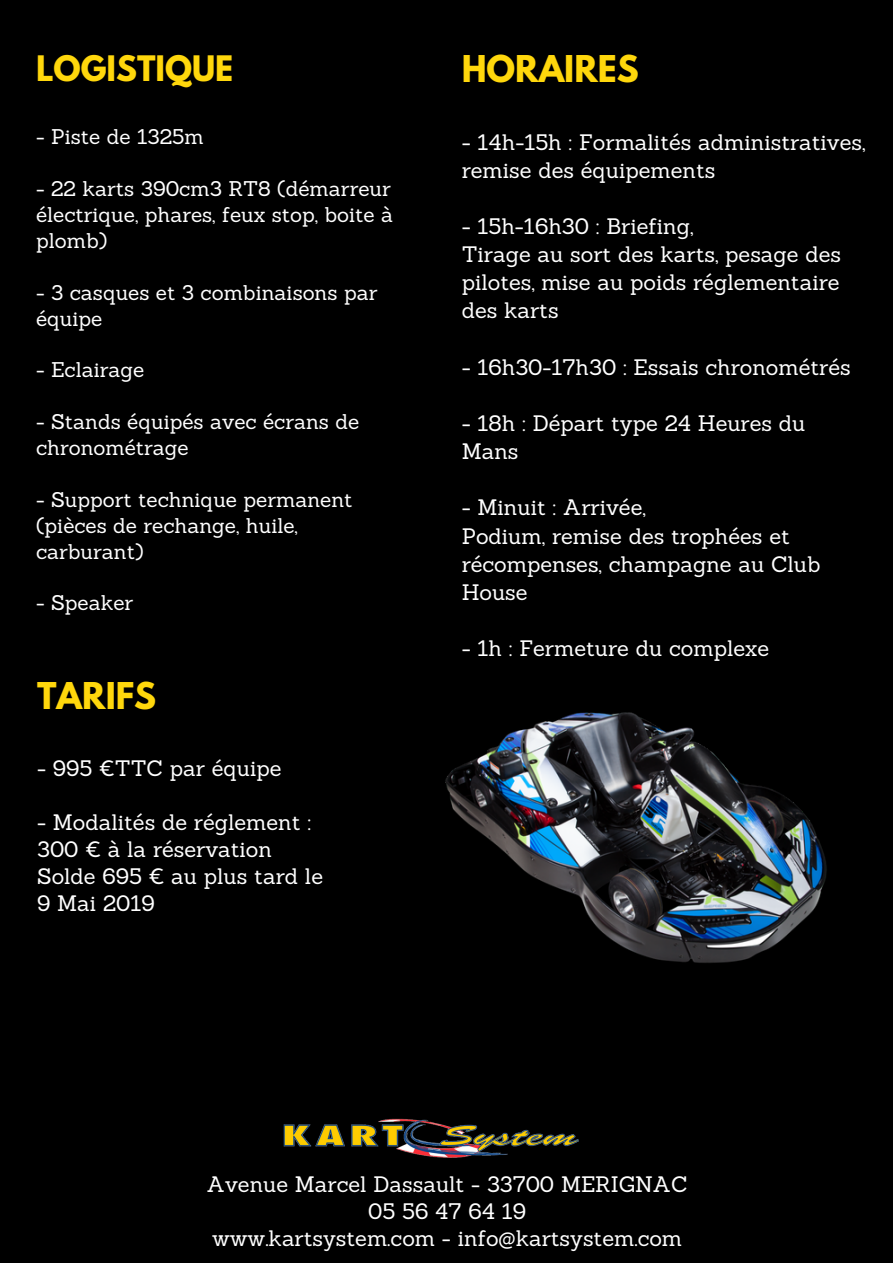
<style>
.page{position:relative;width:893px;height:1263px;background:#000}
.page>*{position:absolute;margin:0;border:0;box-sizing:border-box;transform-origin:0 0}
.t1{font:700 32.7px "League Spartan";color:#ffd70c}
.t2{font:700 31.05px "League Spartan";color:#ffd70c}
.t3{font:21.75px/28.2px "Sanchez";color:#fff}
.t4{font:20.7px/26px "Sanchez";color:#fff}
</style>
<div class="page">
<img style="left:445px;top:712px;width:382px;height:251px">
<img style="left:284px;top:1118px;width:295px;height:39px">
<h2 class="t2" style="left:36px;top:53px;width:199px">LOGISTIQUE</h2>
<p class="t4" style="left:36px;top:124px;width:169px">- Piste de 1325m</p>
<p class="t4" style="left:36px;top:176px;width:359px;text-align:justify">- 22 karts 390cm3 RT8 (démarreur électrique, phares, feux stop, boite à plomb)</p>
<p class="t4" style="left:36px;top:279px;width:343px">- 3 casques et 3 combinaisons par équipe</p>
<p class="t4" style="left:36px;top:357px;width:110px">- Eclairage</p>
<p class="t4" style="left:36px;top:409px;width:325px">- Stands équipés avec écrans de chronométrage</p>
<p class="t4" style="left:36px;top:486px;width:318px">- Support technique permanent (pièces de rechange, huile, carburant)</p>
<p class="t4" style="left:36px;top:590px;width:99px">- Speaker</p>
<h1 class="t1" style="left:37px;top:679px;width:121px">TARIFS</h1>
<p class="t3" style="left:37px;top:754px;width:246px">- 995 €TTC par équipe</p>
<p class="t3" style="left:37px;top:809px;width:287px;line-height:27px">- Modalités de réglement :<br>300 € à la réservation<br>Solde 695 € au plus tard le<br>9 Mai 2019</p>
<h1 class="t1" style="left:462px;top:52px;width:179px">HORAIRES</h1>
<p class="t3" style="left:462px;top:127px;width:405px">- 14h-15h : Formalités administratives, remise des équipements</p>
<p class="t3" style="left:462px;top:212px;width:381px">- 15h-16h30 : Briefing,<br>Tirage au sort des karts, pesage des pilotes, mise au poids réglementaire des karts</p>
<p class="t3" style="left:462px;top:353px;width:390px">- 16h30-17h30 : Essais chronométrés</p>
<p class="t3" style="left:462px;top:409px;width:345px">- 18h : Départ type 24 Heures du<br>Mans</p>
<p class="t3" style="left:462px;top:493px;width:360px">- Minuit : Arrivée,<br>Podium, remise des trophées et récompenses, champagne au Club<br>House</p>
<p class="t3" style="left:462px;top:634px;width:309px">- 1h : Fermeture du complexe</p>
<p class="t3" style="left:207px;top:1170px;width:482px;line-height:27px;text-align:center">Avenue Marcel Dassault - 33700 MERIGNAC<br>05 56 47 64 19<br>www.kartsystem.com - info@kartsystem.com</p>
</div>
